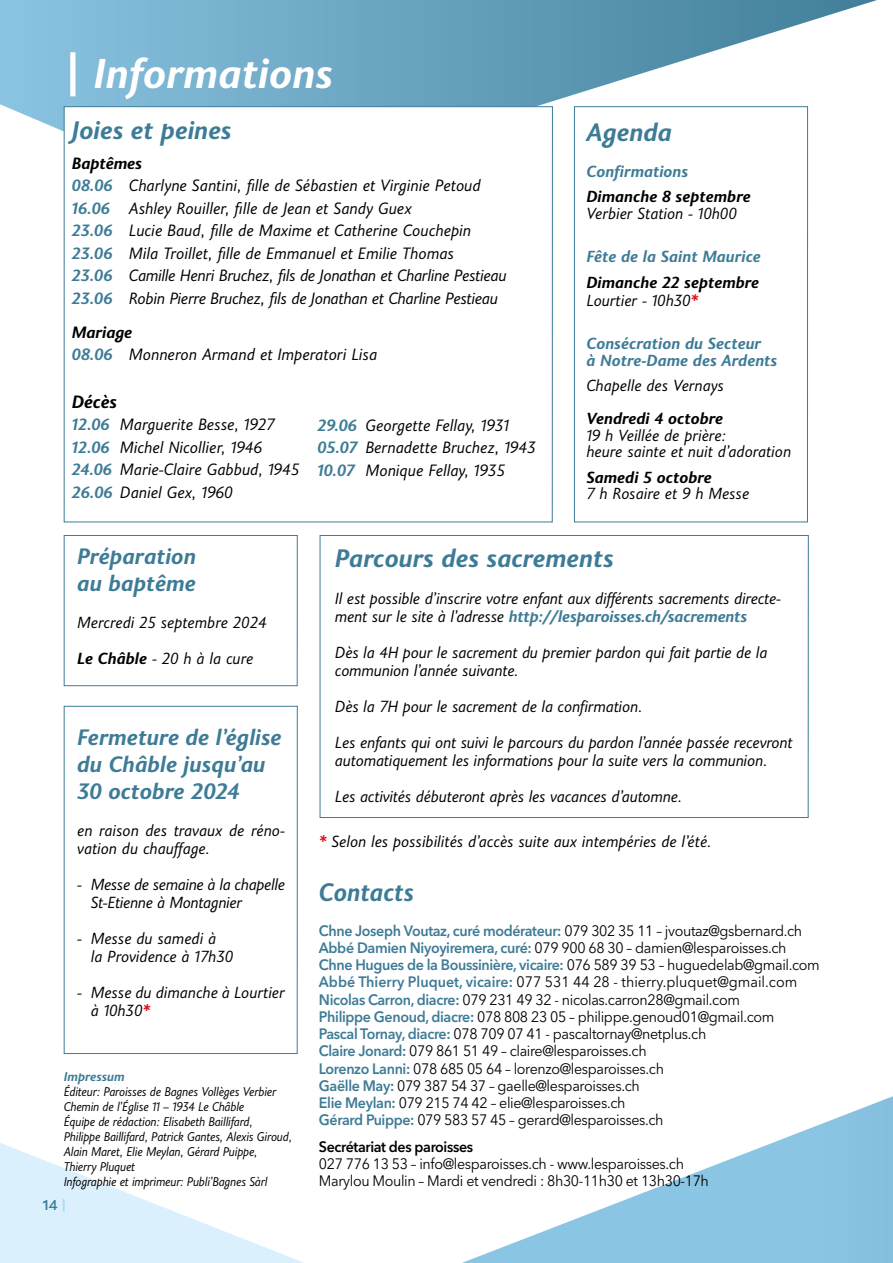
<style>
.page{position:relative;width:893px;height:1263px;background:#fff}
.page>*{position:absolute;margin:0;border:0;box-sizing:border-box;transform-origin:0 0}
.t1{font:italic 700 42px "Joanna Sans Nova";color:#fff}
.t2{font:italic 700 25.5px "Joanna Sans Nova";color:#3e7b96}
.t3{font:italic 700 25.5px "Joanna Sans Nova";color:#3e7b96;scale:.95 1}
.t4{font:italic 700 22.5px/27px "Joanna Sans Nova";color:#3e7b96}
.t5{font:italic 700 18px "Joanna Sans Nova";letter-spacing:-.01em;color:#000}
.t6{font:italic 16.5px/22.5px "Joanna Sans Nova";color:#000}
.t7{font:italic 16.2px/18px "Joanna Sans Nova";letter-spacing:-.01em;color:#000}
.t8{font:italic 700 16.2px/18px "Joanna Sans Nova";color:#000}
.t9{font:italic 700 16.2px/16.5px "Joanna Sans Nova";color:#3e7b96}
.t10{font:15px/17.2px "Avenir Next";letter-spacing:-.025em;color:#000;scale:.95 1}
.t11{font:600 15px "Avenir Next";letter-spacing:-.025em;color:#000;scale:.95 1}
.t12{font:600 15px "Assemblage";color:#3e7b96}
.t13{font:italic 12.75px/15px "Joanna Sans Nova";letter-spacing:-.015em;color:#000;scale:.95 1}
.t14{font:italic 700 12.75px "Joanna Sans Nova";color:#3e7b96}
.s1{font-weight:700}
.s2{font-weight:700;color:#3e7b96}
.s3{font-weight:400}
.s4{color:#e30613}
.s5{font-weight:700;color:#e30613}
.s6{color:#a1daf8}
.s7{font-weight:600;color:#3e7b96}
</style>
<div class="page">
<svg style="left:462px;top:1096px;width:431px;height:167px"></svg>
<svg style="left:0;top:0;width:877px;height:202px"></svg>
<svg style="left:0;top:1143px;width:304px;height:120px"></svg>
<div style="left:64px;top:535px;width:234px;height:151px;border:1px solid #3e7b96"></div>
<div style="left:64px;top:706px;width:234px;height:348px;border:1px solid #3e7b96"></div>
<div style="left:574px;top:107px;width:233px;height:415px;background:#fff"></div>
<div style="left:574px;top:106px;width:234px;height:416px;border:1px solid #3e7b96"></div>
<div style="left:320px;top:535px;width:489px;height:283px;border:1px solid #3e7b96"></div>
<div style="left:64px;top:107px;width:488px;height:415px;background:#fff"></div>
<h1 class="t1" style="left:64px;top:43px;width:271px">| Informations</h1>
<h2 class="t2" style="left:72px;top:111px;width:161px">Joies et peines</h2>
<p class="t6" style="left:72px;top:151px;width:436px"><span class="s1">Baptêmes<br></span><span class="s2">08.06</span> Charlyne Santini, fille de Sébastien et Virginie Petoud <span class="s2">16.06</span> Ashley Rouiller, fille de Jean et Sandy Guex<br><span class="s2">23.06</span> Lucie Baud, fille de Maxime et Catherine Couchepin <span class="s2">23.06</span> Mila Troillet, fille de Emmanuel et Emilie Thomas<br><span class="s2">23.06</span> Camille Henri Bruchez, fils de Jonathan et Charline Pestieau <span class="s2">23.06</span> Robin Pierre Bruchez, fils de Jonathan et Charline Pestieau</p>
<p class="t6" style="left:72px;top:320px;width:307px"><span class="s1">Mariage<br></span><span class="s2">08.06</span> Monneron Armand et Imperatori Lisa</p>
<p class="t5" style="left:72px;top:389px;width:47px">Décès</p>
<p class="t6" style="left:72px;top:413px;width:229px"><span class="s2">12.06</span> Marguerite Besse, 1927<br><span class="s2">12.06</span> Michel Nicollier, 1946<br><span class="s2">24.06</span> Marie-Claire Gabbud, 1945<br><span class="s2">26.06</span> Daniel Gex, 1960</p>
<p class="t6" style="left:317px;top:413px;width:220px"><span class="s2">29.06</span> Georgette Fellay, 1931<br><span class="s2">05.07</span> Bernadette Bruchez, 1943<br><span class="s2">10.07</span> Monique Fellay, 1935</p>
<h2 class="t2" style="left:586px;top:114px;width:87px">Agenda</h2>
<p class="t9" style="left:586px;top:162px;width:103px">Confirmations</p>
<p class="t8" style="left:586px;top:187px;width:166px">Dimanche 8 septembre</p>
<p class="t7" style="left:586px;top:203px;width:152px">Verbier Station - 10h00</p>
<p class="t9" style="left:586px;top:247px;width:176px">Fête de la Saint Maurice</p>
<p class="t8" style="left:586px;top:272px;width:174px">Dimanche 22 septembre<br><span class="s3">Lourtier - 10h30</span><span class="s4">*</span></p>
<p class="t9" style="left:586px;top:334px;width:193px">Consécration du Secteur<br>à Notre-Dame des Ardents</p>
<p class="t7" style="left:586px;top:376px;width:139px">Chapelle des Vernays</p>
<p class="t8" style="left:586px;top:409px;width:138px">Vendredi 4 octobre</p>
<p class="t7" style="left:586px;top:426px;width:206px;line-height:16.5px">19 h Veillée de prière:<br>heure sainte et nuit d’adoration</p>
<p class="t8" style="left:586px;top:467px;width:127px">Samedi 5 octobre</p>
<p class="t7" style="left:586px;top:484px;width:164px">7 h Rosaire et 9 h Messe</p>
<h3 class="t4" style="left:77px;top:542px;width:120px">Préparation au baptême</h3>
<p class="t7" style="left:77px;top:613px;width:191px">Mercredi 25 septembre 2024</p>
<p class="t7" style="left:77px;top:649px;width:178px"><span class="s1">Le Châble</span> - 20 h à la cure</p>
<h3 class="t4" style="left:77px;top:722px;width:206px">Fermeture de l’église du Châble jusqu’au<br>30 octobre 2024</h3>
<p class="t7" style="left:77px;top:820px;width:209px">en raison des travaux de réno&shy;vation du chauffage.</p>
<p class="t7" style="left:91px;top:874px;width:196px;text-indent:-13px">- Messe de semaine à la chapelle<br>St-Etienne à Montagnier</p>
<p class="t7" style="left:91px;top:928px;width:144px;text-indent:-13px">- Messe du samedi à<br>la Providence à 17h30</p>
<p class="t7" style="left:91px;top:982px;width:196px;text-indent:-13px">- Messe du dimanche à Lourtier à 10h30<span class="s5">*</span></p>
<p class="t14" style="left:64px;top:1067px;width:63px">Impressum</p>
<p class="t13" style="left:64px;top:1084px;width:242px">Éditeur: Paroisses de Bagnes Vollèges Verbier Chemin de l’Église 11 – 1934 Le Châble<br>Équipe de rédaction: Elisabeth Baillifard, Philippe Baillifard, Patrick Gantes, Alexis Giroud, Alain Maret, Elie Meylan, Gérard Puippe, Thierry Pluquet<br>Infographie et imprimeur: Publi’Bagnes Sàrl</p>
<p class="t12" style="left:43px;top:1197px;width:25px">14 <span class="s6">|</span></p>
<h2 class="t2" style="left:335px;top:540px;width:281px">Parcours des sacrements</h2>
<p class="t7" style="left:335px;top:589px;width:448px">Il est possible d’inscrire votre enfant aux différents sacrements directe&shy;ment sur le site à l’adresse <span class="s2">http://lesparoisses.ch/sacrements</span></p>
<p class="t7" style="left:335px;top:643px;width:434px">Dès la 4H pour le sacrement du premier pardon qui fait partie de la communion l’année suivante.</p>
<p class="t7" style="left:335px;top:697px;width:309px">Dès la 7H pour le sacrement de la confirmation.</p>
<p class="t7" style="left:335px;top:733px;width:459px">Les enfants qui ont suivi le parcours du pardon l’année passée recevront automatiquement les informations pour la suite vers la communion.</p>
<p class="t7" style="left:335px;top:787px;width:349px">Les activités débuteront après les vacances d’automne.</p>
<p class="t7" style="left:319px;top:832px;width:394px"><span class="s5">*</span> Selon les possibilités d’accès suite aux intempéries de l’été.</p>
<h2 class="t3" style="left:319px;top:873px;width:102px">Contacts</h2>
<p class="t10" style="left:319px;top:921px;width:529px"><span class="s7">Chne Joseph Voutaz, curé modérateur:</span> 079 302 35 11 – jvoutaz@gsbernard.ch <span class="s7">Abbé Damien Niyoyiremera, curé:</span> 079 900 68 30 – damien@lesparoisses.ch <span class="s7">Chne Hugues de la Boussinière, vicaire:</span> 076 589 39 53 – huguedelab@gmail.com <span class="s7">Abbé Thierry Pluquet, vicaire:</span> 077 531 44 28 - thierry.pluquet@gmail.com <span class="s7">Nicolas Carron, diacre:</span> 079 231 49 32 - nicolas.carron28@gmail.com<br><span class="s7">Philippe Genoud, diacre:</span> 078 808 23 05 – philippe.genoud01@gmail.com<br><span class="s7">Pascal Tornay, diacre:</span> 078 709 07 41 - pascaltornay@netplus.ch<br><span class="s7">Claire Jonard:</span> 079 861 51 49 – claire@lesparoisses.ch<br><span class="s7">Lorenzo Lanni:</span> 078 685 05 64 – lorenzo@lesparoisses.ch<br><span class="s7">Gaëlle May:</span> 079 387 54 37 – gaelle@lesparoisses.ch<br><span class="s7">Elie Meylan:</span> 079 215 74 42 – elie@lesparoisses.ch<br><span class="s7">Gérard Puippe:</span> 079 583 57 45 – gerard@lesparoisses.ch</p>
<p class="t11" style="left:319px;top:1133px;width:164px">Secrétariat des paroisses</p>
<p class="t10" style="left:319px;top:1154px;width:412px">027 776 13 53 – info@lesparoisses.ch - www.lesparoisses.ch<br>Marylou Moulin – Mardi et vendredi : 8h30-11h30 et 13h30-17h</p>
</div>
